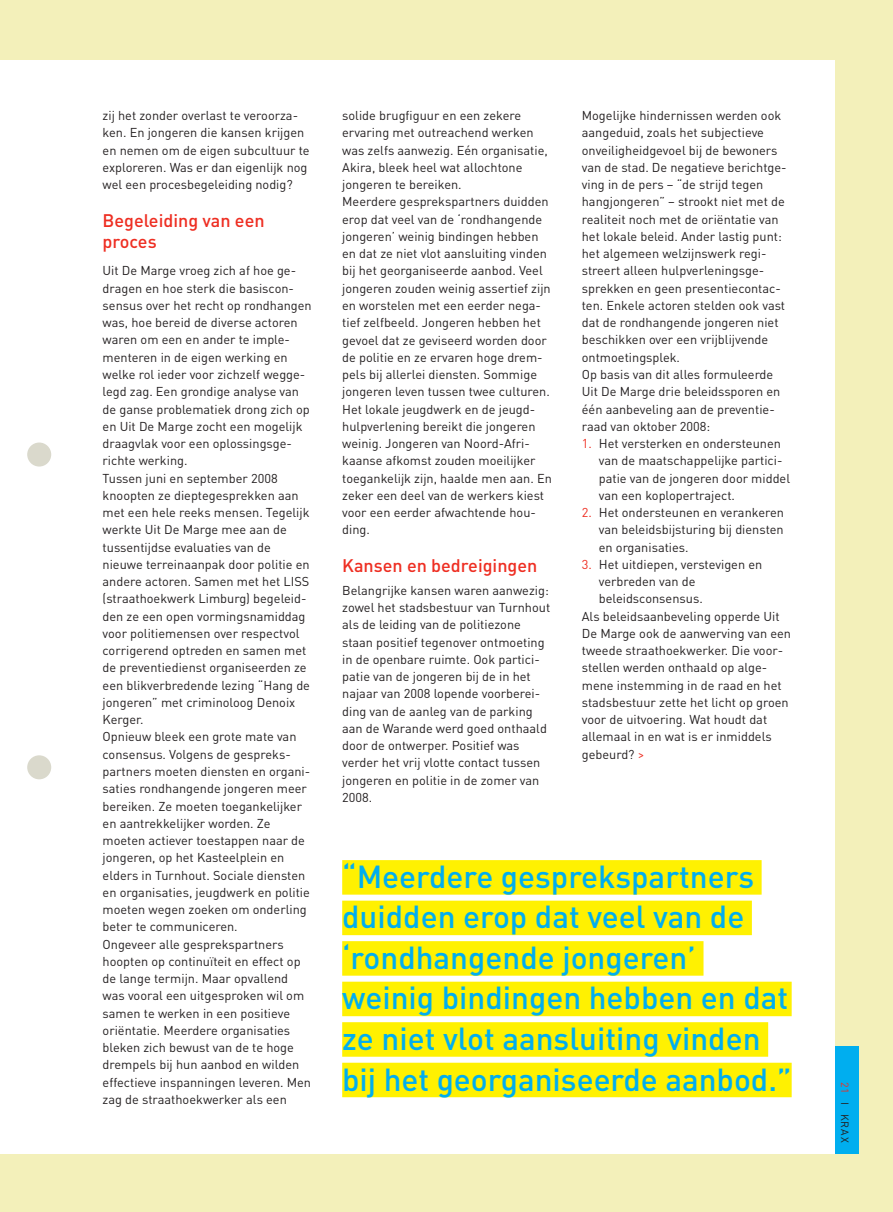
<style>
.page{position:relative;width:893px;height:1212px;background:#fff}
.page>*{position:absolute;margin:0;border:0;box-sizing:border-box;transform-origin:0 0}
.BODY{font:500 31.5px/40.5px "DIN";color:#00aeef}
.Tussentitel{font:500 18px/21px "DIN";color:#ee2e22}
.BODY-2{font:12.75px/17.2px "DIN";color:#231f20}
.Bullet{font:12.75px/17.2px "DIN";color:#231f20}
.t1{font:10.5px "DIN";letter-spacing:.1em;color:#231f20}
.s1{color:#ee2e22}
</style>
<div class="page">
<hr style="left:0;top:0;width:1px;height:1211px;background:#f3f0ba">
<hr style="left:0;top:60px;width:1px;height:1093px;background:#fff">
<div style="left:1px;top:0;width:892px;height:1211px;background:#f3f0ba"></div>
<div style="left:834px;top:1046px;width:24px;height:107px;background:#00aeef"></div>
<div style="left:1px;top:60px;width:833px;height:1093px;background:#fff"></div>
<div style="left:342px;top:860px;width:419px;height:34px;background:#fff101"></div>
<div style="left:342px;top:900px;width:410px;height:35px;background:#fff101"></div>
<div style="left:342px;top:941px;width:361px;height:34px;background:#fff101"></div>
<div style="left:342px;top:981px;width:449px;height:35px;background:#fff101"></div>
<div style="left:342px;top:1022px;width:426px;height:34px;background:#fff101"></div>
<div style="left:342px;top:1062px;width:449px;height:35px;background:#fff101"></div>
<div style="left:27px;top:442px;width:24px;height:24px;background:#dad9cc;border-radius:50%"></div>
<div style="left:27px;top:755px;width:24px;height:24px;background:#dad9cc;border-radius:50%"></div>
<p class="BODY-2" style="left:103px;top:107px;width:208px">zij het zonder overlast te veroorza&shy;ken. En jongeren die kansen krijgen en nemen om de eigen subcultuur te exploreren. Was er dan eigenlijk nog wel een procesbegeleiding nodig?</p>
<p class="Tussentitel" style="left:103px;top:209px;width:163px">Begeleiding van een proces</p>
<p class="BODY-2" style="left:103px;top:262px;width:211px">Uit De Marge vroeg zich af hoe ge&shy;dragen en hoe sterk die basiscon&shy;sensus over het recht op rondhangen was, hoe bereid de diverse actoren waren om een en ander te imple&shy;menteren in de eigen werking en welke rol ieder voor zichzelf wegge&shy;legd zag. Een grondige analyse van de ganse problematiek drong zich op en Uit De Marge zocht een mogelijk draagvlak voor een oplossingsge&shy;richte werking.</p>
<p class="BODY-2" style="left:103px;top:469px;width:209px">Tussen juni en september 2008 knoopten ze dieptegesprekken aan met een hele reeks mensen. Tegelijk werkte Uit De Marge mee aan de tussentijdse evaluaties van de nieuwe terreinaanpak door politie en andere actoren. Samen met het LISS (straathoekwerk Limburg) begeleid&shy;den ze een open vormingsnamiddag voor politiemensen over respectvol corrigerend optreden en samen met de preventiedienst organiseerden ze een blikverbredende lezing “Hang de jongeren” met criminoloog Denoix<br>Kerger.</p>
<p class="BODY-2" style="left:103px;top:728px;width:209px">Opnieuw bleek een grote mate van consensus. Volgens de gespreks&shy;partners moeten diensten en organi&shy;saties rondhangende jongeren meer bereiken. Ze moeten toegankelijker en aantrekkelijker worden. Ze moeten actiever toestappen naar de jongeren, op het Kasteelplein en elders in Turnhout. Sociale diensten en organisaties, jeugdwerk en politie moeten wegen zoeken om onderling beter te communiceren.</p>
<p class="BODY-2" style="left:103px;top:935px;width:210px">Ongeveer alle gesprekspartners hoopten op continuïteit en effect op de lange termijn. Maar opvallend was vooral een uitgesproken wil om samen te werken in een positieve oriëntatie. Meerdere organisaties bleken zich bewust van de te hoge drempels bij hun aanbod en wilden effectieve inspanningen leveren. Men zag de straathoekwerker als een</p>
<p class="BODY-2" style="left:342px;top:107px;width:207px">solide brugfiguur en een zekere ervaring met outreachend werken was zelfs aanwezig. Eén organisatie,<br>Akira, bleek heel wat allochtone jongeren te bereiken.</p>
<p class="BODY-2" style="left:342px;top:193px;width:211px">Meerdere gesprekspartners duidden erop dat veel van de ‘rondhangende jongeren’ weinig bindingen hebben en dat ze niet vlot aansluiting vinden bij het georganiseerde aanbod. Veel jongeren zouden weinig assertief zijn en worstelen met een eerder nega&shy;tief zelfbeeld. Jongeren hebben het gevoel dat ze geviseerd worden door de politie en ze ervaren hoge drem&shy;pels bij allerlei diensten. Sommige jongeren leven tussen twee culturen.<br>Het lokale jeugdwerk en de jeugd&shy;hulpverlening bereikt die jongeren weinig. Jongeren van Noord-Afri&shy;kaanse afkomst zouden moeilijker toegankelijk zijn, haalde men aan. En zeker een deel van de werkers kiest voor een eerder afwachtende hou&shy;ding.</p>
<p class="Tussentitel" style="left:342px;top:554px;width:197px">Kansen en bedreigingen</p>
<p class="BODY-2" style="left:342px;top:581px;width:210px">Belangrijke kansen waren aanwezig: zowel het stadsbestuur van Turnhout als de leiding van de politiezone staan positief tegenover ontmoeting in de openbare ruimte. Ook partici&shy;patie van de jongeren bij de in het najaar van 2008 lopende voorberei&shy;ding van de aanleg van de parking aan de Warande werd goed onthaald door de ontwerper. Positief was verder het vrij vlotte contact tussen jongeren en politie in de zomer van<br>2008.</p>
<p class="BODY-2" style="left:582px;top:107px;width:206px">Mogelijke hindernissen werden ook aangeduid, zoals het subjectieve onveiligheidgevoel bij de bewoners van de stad. De negatieve berichtge&shy;ving in de pers – “de strijd tegen hangjongeren” – strookt niet met de realiteit noch met de oriëntatie van het lokale beleid. Ander lastig punt: het algemeen welzijnswerk regi&shy;streert alleen hulpverleningsge&shy;sprekken en geen presentiecontac&shy;ten. Enkele actoren stelden ook vast dat de rondhangende jongeren niet beschikken over een vrijblijvende ontmoetingsplek.</p>
<p class="BODY-2" style="left:582px;top:366px;width:200px">Op basis van dit alles formuleerde<br>Uit De Marge drie beleidssporen en één aanbeveling aan de preventie&shy;raad van oktober 2008:</p>
<p class="Bullet" style="left:599px;top:435px;width:193px;text-indent:-17px"><span class="s1">1.</span> Het versterken en ondersteunen van de maatschappelijke partici&shy;patie van de jongeren door middel van een koplopertraject.</p>
<p class="Bullet" style="left:599px;top:504px;width:187px;text-align:justify;text-indent:-17px"><span class="s1">2.</span> Het ondersteunen en verankeren van beleidsbijsturing bij diensten en organisaties.</p>
<p class="Bullet" style="left:599px;top:556px;width:165px;text-indent:-17px"><span class="s1">3.</span> Het uitdiepen, verstevigen en verbreden van de beleidsconsensus.</p>
<p class="BODY-2" style="left:582px;top:607px;width:211px">Als beleidsaanbeveling opperde Uit<br>De Marge ook de aanwerving van een tweede straathoekwerker. Die voor&shy;stellen werden onthaald op alge&shy;mene instemming in de raad en het stadsbestuur zette het licht op groen voor de uitvoering. Wat houdt dat allemaal in en wat is er inmiddels gebeurd? <span class="s1">&gt;</span></p>
<p class="BODY" style="left:342px;top:855px;width:451px">“Meerdere gesprekspartners duidden erop dat veel van de ‘rondhangende jongeren’ weinig bindingen hebben en dat ze niet vlot aansluiting vinden bij het georganiseerde aanbod.”</p>
<p class="t1" style="left:851px;top:1081px;width:62px;rotate:90deg"><span class="s1">21</span> I KRAX</p>
</div>
